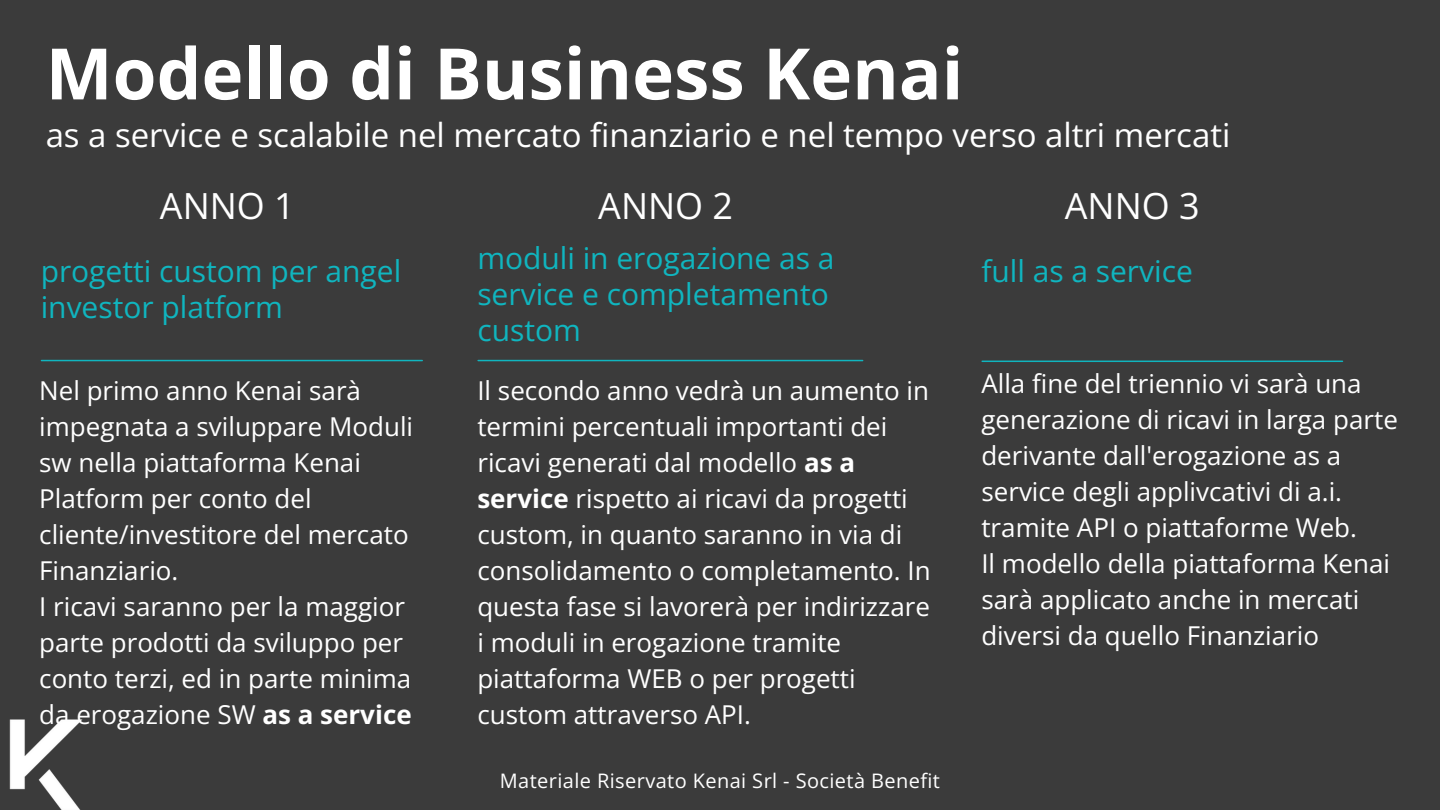
<style>
.page{position:relative;width:1440px;height:810px;background:#3b3b3b}
.page>*{position:absolute;margin:0;border:0;box-sizing:border-box;transform-origin:0 0}
.t1{font:700 71px "Open Sans";color:#fff}
.t2{font:36px "Open Sans";color:#fff}
.t3{font:33px "Open Sans";color:#fff}
.t4{font:30px/36px "Open Sans";color:#10b5bf}
.t5{font:26px/36px "Open Sans";color:#fff}
.t6{font:20px "Open Sans";letter-spacing:.02em;color:#fff}
.s1{font-weight:700}
</style>
<div class="page">
<img style="left:9px;top:719px;width:74px;height:91px">
<hr style="left:41px;top:360px;width:381px;height:1px;background:#10b5bf">
<hr style="left:478px;top:360px;width:385px;height:1px;background:#10b5bf">
<hr style="left:982px;top:361px;width:360px;height:1px;background:#10b5bf">
<h3 class="t1" style="left:46px;top:24px;width:919px">Modello di Business Kenai</h3>
<h4 class="t3" style="left:46px;top:111px;width:1186px">as a service e scalabile nel mercato finanziario e nel tempo verso altri mercati</h4>
<h2 class="t2" style="left:160px;top:180px;width:136px">ANNO 1</h2>
<h4 class="t2" style="left:1065px;top:180px;width:136px">ANNO 3</h4>
<p class="t2" style="left:598px;top:180px;width:136px">ANNO 2</p>
<p class="t4" style="left:41px;top:253px;width:362px">progetti custom per angel investor platform</p>
<h5 class="t5" style="left:39px;top:372px;width:375px">Nel primo anno Kenai sarà impegnata a sviluppare Moduli sw nella piattaforma Kenai<br>Platform per conto del cliente/investitore del mercato<br>Finanziario.</h5>
<p class="t5" style="left:39px;top:588px;width:374px">I ricavi saranno per la maggior parte prodotti da sviluppo per conto terzi, ed in parte minima da erogazione SW <span class="s1">as a service</span></p>
<h2 class="t4" style="left:477px;top:239px;width:359px">moduli in erogazione as a service e completamento custom</h2>
<h4 class="t4" style="left:981px;top:253px;width:213px">full as a service</h4>
<p class="t5" style="left:477px;top:372px;width:455px">Il secondo anno vedrà un aumento in termini percentuali importanti dei ricavi generati dal modello <span class="s1">as a service</span> rispetto ai ricavi da progetti custom, in quanto saranno in via di consolidamento o completamento. In questa fase si lavorerà per indirizzare i moduli in erogazione tramite piattaforma WEB o per progetti custom attraverso API.</p>
<h2 class="t5" style="left:981px;top:365px;width:418px">Alla fine del triennio vi sarà una generazione di ricavi in larga parte derivante dall'erogazione as a service degli applivcativi di a.i. tramite API o piattaforme Web.<br>Il modello della piattaforma Kenai sarà applicato anche in mercati diversi da quello Finanziario</h2>
<h5 class="t6" style="left:500px;top:766px;width:442px">Materiale Riservato Kenai Srl - Società Benefit</h5>
</div>
